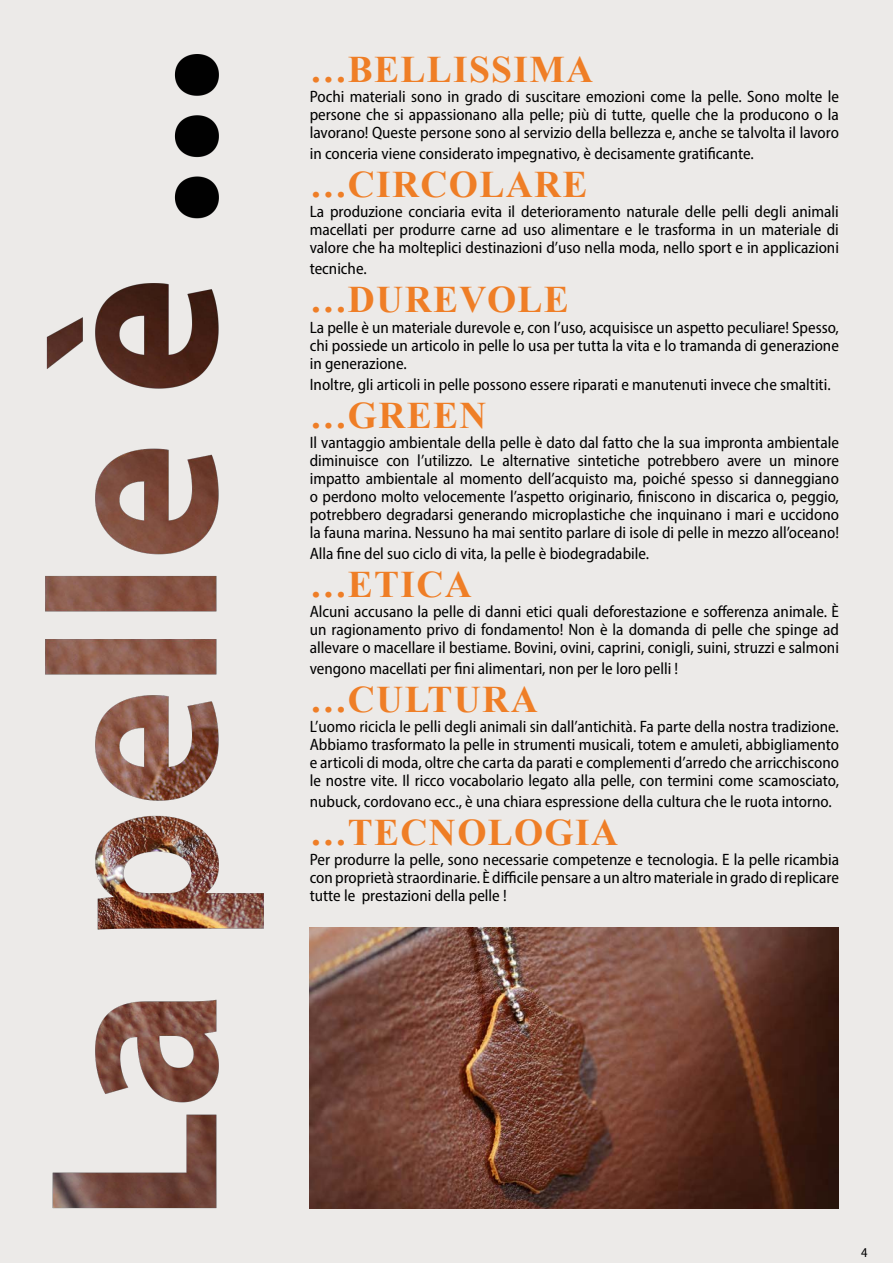
<style>
.page{position:relative;width:893px;height:1263px;background:#eceae8}
.page>*{position:absolute;margin:0;border:0;box-sizing:border-box;transform-origin:0 0}
.t1{font:700 37.5px "Times New Roman";letter-spacing:.035em;color:#ef7e26}
.t2{font:semi-condensed 16.5px/18px "Myriad Pro";color:#000;text-align:justify}
.t3{font:semi-condensed 13.5px "Myriad Pro";color:#000}
</style>
<div class="page">
<img style="left:310px;top:927px;width:529px;height:282px">
<img style="left:45px;top:54px;width:219px;height:1155px">
<h1 class="t1" style="left:310px;top:43px;width:285px">…BELLISSIMA</h1>
<p class="t2" style="left:310px;top:88px;width:531px">Pochi materiali sono in grado di suscitare emozioni come la pelle. Sono molte le persone che si appassionano alla pelle; più di tutte, quelle che la producono o la lavorano! Queste persone sono al servizio della bellezza e, anche se talvolta il lavoro</p>
<p class="t2" style="left:310px;top:145px;width:446px">in conceria viene considerato impegnativo, è decisamente gratificante.</p>
<h1 class="t1" style="left:310px;top:158px;width:279px">…CIRCOLARE</h1>
<p class="t2" style="left:310px;top:203px;width:531px">La produzione conciaria evita il deterioramento naturale delle pelli degli animali macellati per produrre carne ad uso alimentare e le trasforma in un materiale di valore che ha molteplici destinazioni d’uso nella moda, nello sport e in applicazioni</p>
<p class="t2" style="left:310px;top:260px;width:59px">tecniche.</p>
<h1 class="t1" style="left:310px;top:273px;width:261px">…DUREVOLE</h1>
<p class="t2" style="left:310px;top:318px;width:531px">La pelle è un materiale durevole e, con l’uso, acquisisce un aspetto peculiare! Spesso, chi possiede un articolo in pelle lo usa per tutta la vita e lo tramanda di generazione in generazione.</p>
<p class="t2" style="left:310px;top:375px;width:522px">Inoltre, gli articoli in pelle possono essere riparati e manutenuti invece che smaltiti.</p>
<h1 class="t1" style="left:310px;top:388px;width:178px">…GREEN</h1>
<p class="t2" style="left:310px;top:433px;width:531px">Il vantaggio ambientale della pelle è dato dal fatto che la sua impronta ambientale diminuisce con l’utilizzo. Le alternative sintetiche potrebbero avere un minore impatto ambientale al momento dell’acquisto ma, poiché spesso si danneggiano o perdono molto velocemente l’aspetto originario, finiscono in discarica o, peggio, potrebbero degradarsi generando microplastiche che inquinano i mari e uccidono la fauna marina. Nessuno ha mai sentito parlare di isole di pelle in mezzo all’oceano!</p>
<p class="t2" style="left:310px;top:544px;width:341px">Alla fine del suo ciclo di vita, la pelle è biodegradabile.</p>
<h1 class="t1" style="left:310px;top:557px;width:164px">…ETICA</h1>
<p class="t2" style="left:310px;top:602px;width:531px">Alcuni accusano la pelle di danni etici quali deforestazione e sofferenza animale. È un ragionamento privo di fondamento! Non è la domanda di pelle che spinge ad allevare o macellare il bestiame. Bovini, ovini, caprini, conigli, suini, struzzi e salmoni</p>
<p class="t2" style="left:310px;top:659px;width:370px">vengono macellati per fini alimentari, non per le loro pelli !</p>
<h1 class="t1" style="left:310px;top:672px;width:230px">…CULTURA</h1>
<p class="t2" style="left:310px;top:717px;width:531px">L’uomo ricicla le pelli degli animali sin dall’antichità. Fa parte della nostra tradizione.<br>Abbiamo trasformato la pelle in strumenti musicali, totem e amuleti, abbigliamento e articoli di moda, oltre che carta da parati e complementi d’arredo che arricchiscono le nostre vite. Il ricco vocabolario legato alla pelle, con termini come scamosciato,</p>
<p class="t2" style="left:310px;top:792px;width:523px">nubuck, cordovano ecc., è una chiara espressione della cultura che le ruota intorno.</p>
<h1 class="t1" style="left:310px;top:805px;width:310px">…TECNOLOGIA</h1>
<p class="t2" style="left:310px;top:850px;width:531px">Per produrre la pelle, sono necessarie competenze e tecnologia. E la pelle ricambia con proprietà straordinarie. È difficile pensare a un altro materiale in grado di replicare tutte le prestazioni della pelle !</p>
<p class="t3" style="left:861px;top:1244px;width:8px">4</p>
</div>
